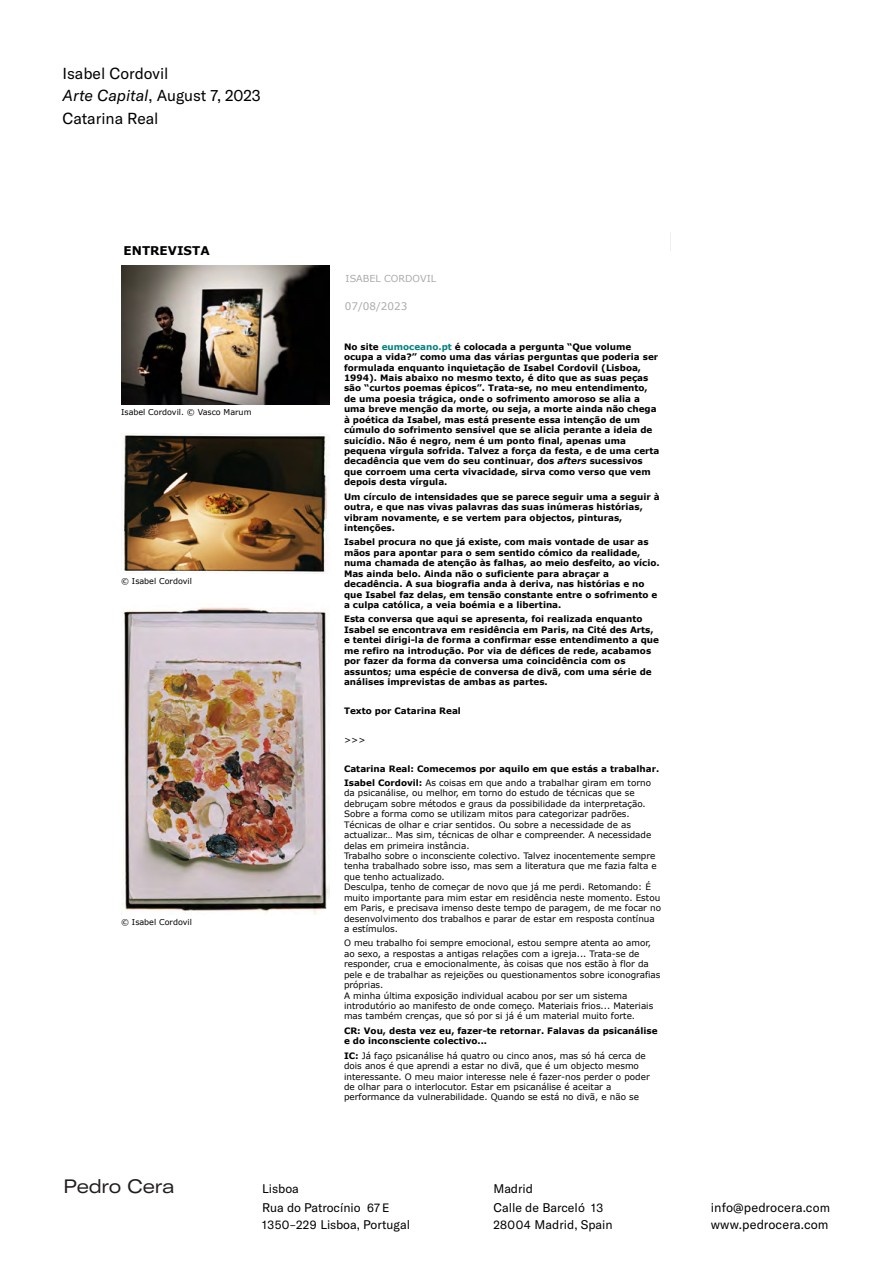
<style>
.page{position:relative;width:893px;height:1263px;background:#fff}
.page>*{position:absolute;margin:0;border:0;box-sizing:border-box;transform-origin:0 0}
.t1{font:expanded 19.2px "GT America";letter-spacing:-.02em;color:#211d1e}
.t2{font:15.75px/22.5px "GT America";color:#000}
.t3{font:12.75px/16.8px "GT America";letter-spacing:.01em;color:#000}
.t4{font:12.3px/16.8px "GT America";color:#000}
.t5{font:700 12px "Verdana";color:#000}
.t6{font:10.35px "Verdana";color:#ababab}
.t7{font:9.6px "Verdana";color:#ababab}
.t8{font:700 8.85px/10.5px "Verdana";color:#000}
.t9{font:8.85px/10.5px "Verdana";color:#000}
.t10{font:7.95px "Verdana";color:#000}
.s1{font-style:italic}
.s2{color:#008080}
.s3{font-weight:400}
.s4{font-weight:700}
.s5{font-size:12px}
.s6{font-size:12.3px}
</style>
<div class="page">
<svg style="left:670px;top:233px;width:1px;height:18px"></svg>
<img style="left:121px;top:265px;width:209px;height:139px">
<img style="left:121px;top:434px;width:206px;height:139px">
<img style="left:121px;top:607px;width:209px;height:307px">
<h2 class="t2" style="left:63px;top:62px;width:200px">Isabel Cordovil<br><span class="s1">Arte Capital</span>, August 7, 2023<br>Catarina Real</h2>
<h3 class="t5" style="left:124px;top:243px;width:88px">ENTREVISTA</h3>
<p class="t10" style="left:121px;top:406px;width:132px">Isabel Cordovil. © Vasco Marum</p>
<p class="t10" style="left:121px;top:575px;width:72px">© Isabel Cordovil</p>
<p class="t10" style="left:121px;top:916px;width:72px">© Isabel Cordovil</p>
<p class="t7" style="left:346px;top:272px;width:92px">ISABEL CORDOVIL</p>
<p class="t6" style="left:345px;top:299px;width:64px">07/08/2023</p>
<p class="t8" style="left:344px;top:341px;width:317px">No site <span class="s2">eumoceano.pt</span> é colocada a pergunta “Que volume ocupa a vida?” como uma das várias perguntas que poderia ser formulada enquanto inquietação de Isabel Cordovil (Lisboa, 1994). Mais abaixo no mesmo texto, é dito que as suas peças são “curtos poemas épicos”. Trata-se, no meu entendimento, de uma poesia trágica, onde o sofrimento amoroso se alia a uma breve menção da morte, ou seja, a morte ainda não chega à poética da Isabel, mas está presente essa intenção de um cúmulo do sofrimento sensível que se alicia perante a ideia de suicídio. Não é negro, nem é um ponto final, apenas uma pequena vírgula sofrida. Talvez a força da festa, e de uma certa decadência que vem do seu continuar, dos <span class="s1">afters</span> sucessivos que corroem uma certa vivacidade, sirva como verso que vem depois desta vírgula.</p>
<p class="t8" style="left:344px;top:491px;width:317px">Um círculo de intensidades que se parece seguir uma a seguir à outra, e que nas vivas palavras das suas inúmeras histórias, vibram novamente, e se vertem para objectos, pinturas, intenções.</p>
<p class="t8" style="left:344px;top:537px;width:317px">Isabel procura no que já existe, com mais vontade de usar as mãos para apontar para o sem sentido cómico da realidade, numa chamada de atenção às falhas, ao meio desfeito, ao vício.<br>Mas ainda belo. Ainda não o suficiente para abraçar a decadência. A sua biografia anda à deriva, nas histórias e no que Isabel faz delas, em tensão constante entre o sofrimento e a culpa católica, a veia boémia e a libertina.</p>
<p class="t8" style="left:344px;top:614px;width:316px">Esta conversa que aqui se apresenta, foi realizada enquanto Isabel se encontrava em residência em Paris, na Cité des Arts, e tentei dirigi-la de forma a confirmar esse entendimento a que me refiro na introdução. Por via de défices de rede, acabamos por fazer da forma da conversa uma coincidência com os assuntos; uma espécie de conversa de divã, com uma série de análises imprevistas de ambas as partes.</p>
<p class="t8" style="left:344px;top:705px;width:118px">Texto por Catarina Real</p>
<p class="t9" style="left:344px;top:734px;width:23px">&gt;&gt;&gt;</p>
<p class="t8" style="left:344px;top:761px;width:317px;line-height:14.4px">Catarina Real: Comecemos por aquilo em que estás a trabalhar.<br>Isabel Cordovil: <span class="s3">As coisas em que ando a trabalhar giram em torno</span></p>
<p class="t9" style="left:344px;top:788px;width:319px">da psicanálise, ou melhor, em torno do estudo de técnicas que se debruçam sobre métodos e graus da possibilidade da interpretação.<br>Sobre a forma como se utilizam mitos para categorizar padrões.<br>Técnicas de olhar e criar sentidos. Ou sobre a necessidade de as actualizar… Mas sim, técnicas de olhar e compreender. A necessidade delas em primeira instância.<br>Trabalho sobre o inconsciente colectivo. Talvez inocentemente sempre tenha trabalhado sobre isso, mas sem a literatura que me fazia falta e que tenho actualizado.<br>Desculpa, tenho de começar de novo que já me perdi. Retomando: É muito importante para mim estar em residência neste momento. Estou em Paris, e precisava imenso deste tempo de paragem, de me focar no desenvolvimento dos trabalhos e parar de estar em resposta contínua a estímulos.</p>
<p class="t9" style="left:344px;top:938px;width:318px">O meu trabalho foi sempre emocional, estou sempre atenta ao amor, ao sexo, a respostas a antigas relações com a igreja... Trata-se de responder, crua e emocionalmente, às coisas que nos estão à flor da pele e de trabalhar as rejeições ou questionamentos sobre iconografias próprias.<br>A minha última exposição individual acabou por ser um sistema introdutório ao manifesto de onde começo. Materiais frios... Materiais mas também crenças, que só por si já é um material muito forte.</p>
<p class="t8" style="left:344px;top:1025px;width:315px">CR: Vou, desta vez eu, fazer-te retornar. Falavas da psicanálise e do inconsciente colectivo...</p>
<p class="t9" style="left:344px;top:1050px;width:307px"><span class="s4">IC:</span> Já faço psicanálise há quatro ou cinco anos, mas só há cerca de dois anos é que aprendi a estar no divã, que é um objecto mesmo interessante. O meu maior interesse nele é fazer-nos perder o poder de olhar para o interlocutor. Estar em psicanálise é aceitar a performance da vulnerabilidade. Quando se está no divã, e não se</p>
<h1 class="t1" style="left:63px;top:1175px;width:113px">Pedro Cera</h1>
<h3 class="t4" style="left:262px;top:1180px;width:38px">Lisboa</h3>
<h3 class="t4" style="left:262px;top:1199px;width:149px">Rua do Patrocínio <span class="s5">67 E<br>1350–229</span> Lisboa, Portugal</h3>
<h3 class="t4" style="left:493px;top:1180px;width:41px">Madrid</h3>
<h3 class="t4" style="left:493px;top:1199px;width:121px">Calle de Barceló <span class="s5">13<br>28004</span> Madrid, Spain</h3>
<h3 class="t3" style="left:711px;top:1199px;width:121px">info@pedrocera.c<span class="s6">om </span>www.pedrocera.com</h3>
</div>
